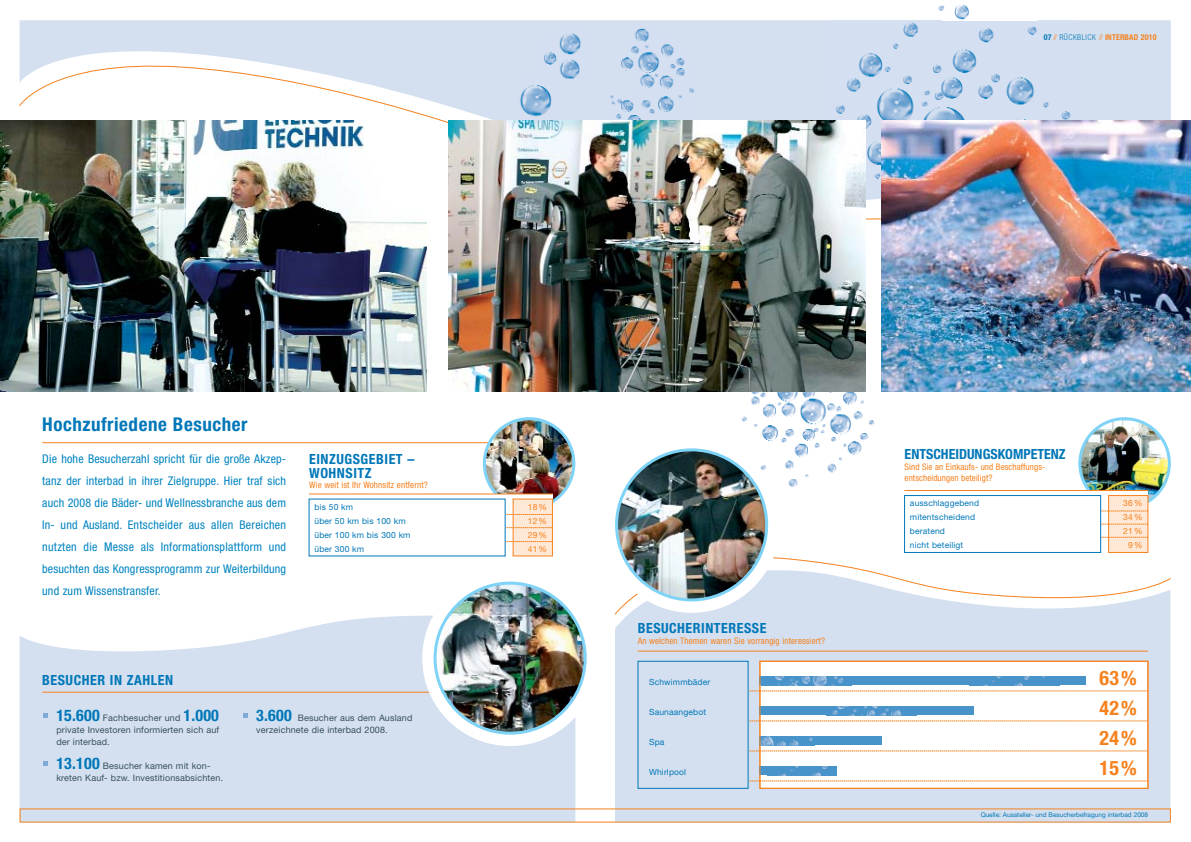
<style>
.page{position:relative;width:1191px;height:842px;background:#fff}
.page>*{position:absolute;margin:0;border:0;box-sizing:border-box;transform-origin:0 0}
.t1{font:700 condensed 20px "Helvetica Neue";letter-spacing:.015em;color:#f5821f}
.t2{font:700 condensed 19px "Helvetica Neue";letter-spacing:.03em;color:#0077b8}
.t3{font:700 condensed 14px/14px "Helvetica Neue";letter-spacing:.04em;color:#0077b8}
.t4{font:700 condensed 14px "Helvetica Neue";color:#0077b8}
.t5{font:condensed 12px/22px "Helvetica Neue";letter-spacing:.015em;color:#0084c0;text-align:justify}
.t6{font:9px/12px "Helvetica Neue";letter-spacing:.015em;color:#374e5a}
.t7{font:condensed 9px/11px "Helvetica Neue";letter-spacing:.015em;color:#f5821f}
.t8{font:8.5px "Helvetica Neue";letter-spacing:.015em;color:#0077b8}
.t9{font:8.5px "Helvetica Neue";letter-spacing:.015em;color:#f5821f}
.t10{font:700 condensed 8px "Helvetica Neue";letter-spacing:.02em;color:#f5821f}
.t11{font:6.5px "Helvetica Neue";color:#0077b8}
.s1{color:#0077b8}
.s2{font-weight:300}
.s3{font-weight:300;color:#0077b8}
.s4{font-weight:700;font-stretch:condensed;font-size:16px;color:#0077b8}
</style>
<div class="page">
<div style="left:615px;top:615px;width:555px;height:205px;background:#d4e0f0"></div>
<svg style="left:20px;top:616px;width:555px;height:204px;background:#d8e2ef"></svg>
<div style="left:20px;top:20px;width:1150px;height:39px;background:#d4e0f0"></div>
<img style="left:829px;top:20px;width:247px;height:39px">
<img style="left:744px;top:380px;width:122px;height:37px">
<svg style="left:43px;top:761px;width:5px;height:4px"></svg>
<svg style="left:43px;top:713px;width:5px;height:4px"></svg>
<svg style="left:243px;top:713px;width:5px;height:4px"></svg>
<hr style="left:42px;top:692px;width:400px;height:1px;background:#f5821f">
<div style="left:422px;top:570px;width:176px;height:176px;background:#fff;border-radius:50%"></div>
<img style="left:433px;top:582px;width:153px;height:153px">
<svg style="left:19px;top:59px;width:1152px;height:165px"></svg>
<svg style="left:517px;top:26px;width:187px;height:95px;background:#c9d9ec"></svg>
<img style="left:517px;top:29px;width:70px;height:92px">
<img style="left:881px;top:121px;width:309px;height:271px">
<img style="left:0;top:121px;width:426px;height:271px">
<hr style="left:42px;top:442px;width:510px;height:1px;background:#f5821f">
<img style="left:449px;top:121px;width:416px;height:271px">
<svg style="left:309px;top:498px;width:204px;height:32px"></svg>
<hr style="left:309px;top:494px;width:243px;height:1px;background:#f5821f">
<div style="left:513px;top:499px;width:39px;height:57px;background:#ffe8d5"></div>
<img style="left:374px;top:417px;width:201px;height:98px">
<svg style="left:505px;top:527px;width:47px;height:1px"></svg>
<svg style="left:505px;top:541px;width:47px;height:1px"></svg>
<div style="left:309px;top:499px;width:196px;height:57px;background:#fff"></div>
<img style="left:614px;top:417px;width:557px;height:198px">
<hr style="left:638px;top:651px;width:510px;height:1px;background:#f5821f">
<img style="left:954px;top:4px;width:15px;height:16px">
<img style="left:938px;top:5px;width:7px;height:6px">
<div style="left:760px;top:661px;width:388px;height:127px;background:#fff"></div>
<svg style="left:748px;top:691px;width:398px;height:1px"></svg>
<div style="left:759px;top:677px;width:326px;height:8px;background:#4893c9"></div>
<img style="left:775px;top:677px;width:69px;height:8px">
<img style="left:985px;top:677px;width:60px;height:8px">
<svg style="left:748px;top:721px;width:398px;height:1px"></svg>
<div style="left:759px;top:707px;width:215px;height:8px;background:#4893c9"></div>
<img style="left:832px;top:707px;width:70px;height:8px">
<svg style="left:748px;top:751px;width:398px;height:1px"></svg>
<div style="left:759px;top:737px;width:123px;height:8px;background:#4893c9"></div>
<img style="left:761px;top:737px;width:52px;height:8px">
<svg style="left:748px;top:781px;width:398px;height:1px"></svg>
<div style="left:759px;top:767px;width:77px;height:8px;background:#4893c9"></div>
<img style="left:779px;top:767px;width:49px;height:8px">
<div style="left:638px;top:661px;width:110px;height:127px;background:#d4e0f0"></div>
<div style="left:759px;top:661px;width:389px;height:127px;border:1px solid #f5821f"></div>
<p class="t10" style="left:1043px;top:34px;width:114px"><span class="s1">07</span> <span class="s2">//</span> <span class="s3">RÜCKBLICK</span> <span class="s2">//</span> INTERBAD 2010</p>
<h2 class="t2" style="left:42px;top:417px;width:207px">Hochzufriedene Besucher</h2>
<p class="t5" style="left:42px;top:448px;width:245px">Die hohe Besucherzahl spricht für die große Akzep&shy;tanz der interbad in ihrer Zielgruppe. Hier traf sich auch 2008 die Bäder- und Wellnessbranche aus dem In- und Ausland. Entscheider aus allen Bereichen nutzten die Messe als Informationsplattform und besuchten das Kongressprogramm zur Weiterbildung und zum Wissenstransfer.</p>
<p class="t3" style="left:309px;top:454px;width:107px">EINZUGSGEBIET –<br>WOHNSITZ</p>
<p class="t7" style="left:309px;top:480px;width:120px">Wie weit ist Ihr Wohnsitz entfernt?</p>
<p class="t8" style="left:314px;top:504px;width:40px">bis 50 km</p>
<p class="t9" style="left:528px;top:504px;width:21px">18%</p>
<p class="t8" style="left:314px;top:518px;width:93px">über 50 km bis 100 km</p>
<p class="t9" style="left:528px;top:518px;width:21px">12%</p>
<p class="t8" style="left:314px;top:532px;width:97px">über 100 km bis 300 km</p>
<p class="t9" style="left:528px;top:532px;width:21px">29%</p>
<p class="t8" style="left:314px;top:546px;width:51px">über 300 km</p>
<p class="t9" style="left:528px;top:546px;width:21px">41%</p>
<p class="t3" style="left:42px;top:674px;width:132px">BESUCHER IN ZAHLEN</p>
<p class="t6" style="left:56px;top:712px;width:164px;text-align:justify"><span class="s4">15.600</span> Fachbesucher und <span class="s4">1.000 </span>private Investoren informierten sich auf der interbad.</p>
<p class="t6" style="left:56px;top:760px;width:168px"><span class="s4">13.100</span> Besucher kamen mit kon&shy;kreten Kauf- bzw. Investitionsabsichten.</p>
<p class="t6" style="left:256px;top:712px;width:158px"><span class="s4">3.600</span> Besucher aus dem Ausland verzeichnete die interbad 2008.</p>
<p class="t3" style="left:638px;top:622px;width:130px">BESUCHERINTERESSE</p>
<p class="t7" style="left:638px;top:636px;width:189px">An welchen Themen waren Sie vorrangig interessiert?</p>
<p class="t4" style="left:904px;top:449px;width:162px">ENTSCHEIDUNGSKOMPETENZ</p>
<p class="t7" style="left:904px;top:462px;width:142px">Sind Sie an Einkaufs- und Beschaffungs&shy;entscheidungen beteiligt?</p>
<p class="t8" style="left:910px;top:500px;width:71px">ausschlaggebend</p>
<p class="t9" style="left:1123px;top:500px;width:21px">36%</p>
<p class="t8" style="left:910px;top:514px;width:67px">mitentscheidend</p>
<p class="t9" style="left:1123px;top:514px;width:21px">34%</p>
<p class="t8" style="left:910px;top:528px;width:36px">beratend</p>
<p class="t9" style="left:1123px;top:528px;width:21px">21%</p>
<p class="t8" style="left:910px;top:542px;width:55px">nicht beteiligt</p>
<p class="t9" style="left:1128px;top:542px;width:16px">9%</p>
<p class="t8" style="left:649px;top:679px;width:63px">Schwimmbäder</p>
<h1 class="t1" style="left:1099px;top:671px;width:39px">63%</h1>
<p class="t8" style="left:649px;top:709px;width:58px">Saunaangebot</p>
<h1 class="t1" style="left:1099px;top:701px;width:39px">42%</h1>
<p class="t8" style="left:649px;top:739px;width:17px">Spa</p>
<h1 class="t1" style="left:1099px;top:731px;width:39px">24%</h1>
<p class="t8" style="left:649px;top:769px;width:39px">Whirlpool</p>
<h1 class="t1" style="left:1099px;top:761px;width:39px">15%</h1>
<p class="t11" style="left:980px;top:813px;width:169px">Quelle: Aussteller- und Besucherbefragung interbad 2008</p>
</div>
